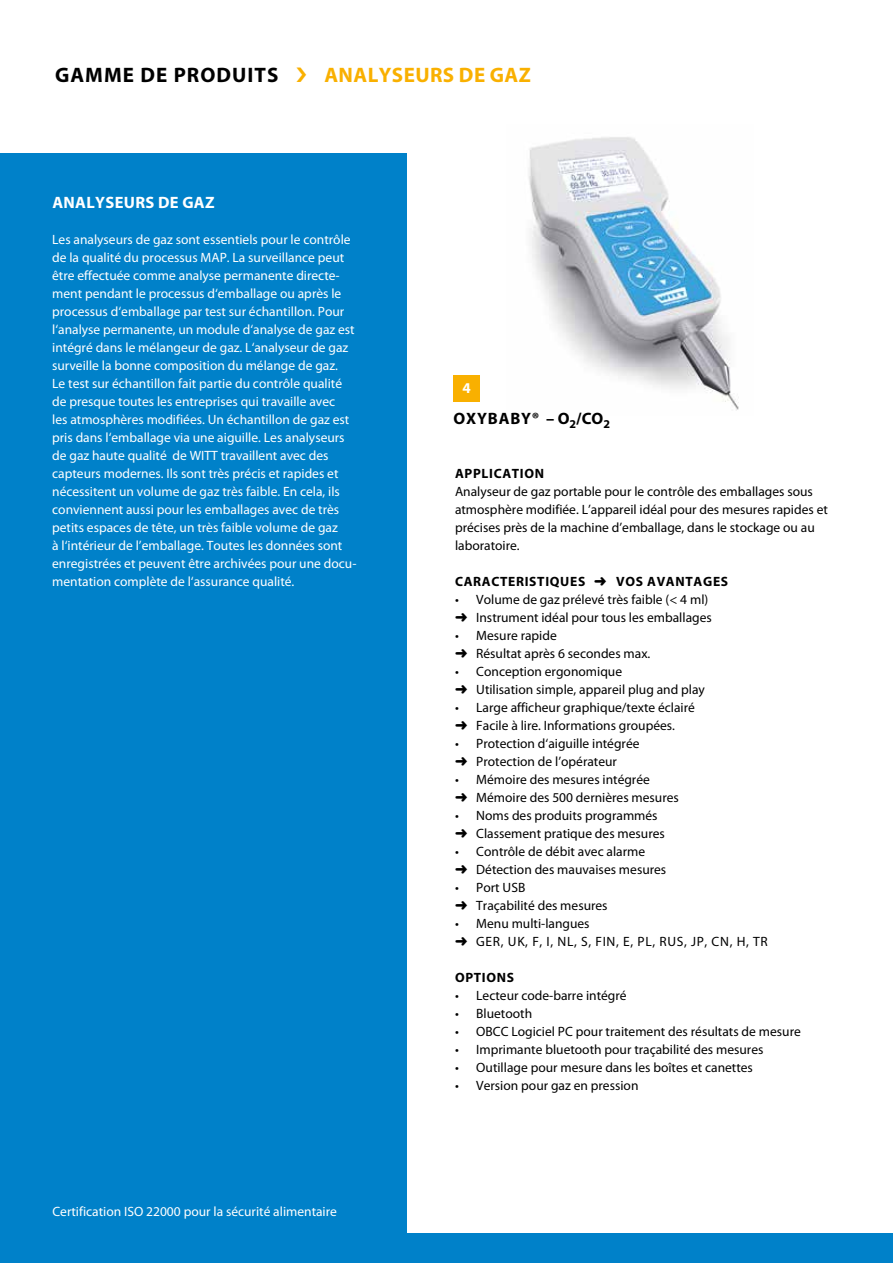
<style>
.page{position:relative;width:893px;height:1263px;background:#fff}
.page>*{position:absolute;margin:0;border:0;box-sizing:border-box;transform-origin:0 0}
.t1{font:700 21px "Myriad Pro";letter-spacing:.02em;color:#f9b000}
.t2{font:700 21px "Myriad Pro";letter-spacing:.05em;color:#000}
.t3{font:700 16.5px "Myriad Pro";letter-spacing:.02em;color:#fff}
.t4{font:700 16.5px "Myriad Pro";letter-spacing:.05em;color:#000}
.t5{font:700 15px "Myriad Pro";color:#fff}
.t6{font:13.5px/18px "Myriad Pro";color:#fff}
.t7{font:13.5px/18px "Myriad Pro";color:#000}
.t8{font:700 13.5px "Myriad Pro";letter-spacing:.05em;color:#000}
</style>
<div class="page">
<img style="left:528px;top:137px;width:211px;height:274px">
<div style="left:0;top:153px;width:406px;height:1110px;background:#0081c9"></div>
<div style="left:454px;top:375px;width:26px;height:26px;background:#f9b000"></div>
<div style="left:0;top:1234px;width:893px;height:29px;background:#0081c9"></div>
<h1 class="t2" style="left:55px;top:61px;width:225px">GAMME DE PRODUITS</h1>
<h1 class="t1" style="left:324px;top:61px;width:208px">ANALYSEURS DE GAZ</h1>
<p class="t3" style="left:52px;top:191px;width:164px">ANALYSEURS DE GAZ</p>
<p class="t6" style="left:52px;top:230px;width:306px">Les analyseurs de gaz sont essentiels pour le contrôle de la qualité du processus MAP. La surveillance peut être effectuée comme analyse permanente directe&shy;ment pendant le processus d‘emballage ou après le processus d‘emballage par test sur échantillon. Pour l‘analyse permanente, un module d‘analyse de gaz est intégré dans le mélangeur de gaz. L‘analyseur de gaz surveille la bonne composition du mélange de gaz.<br>Le test sur échantillon fait partie du contrôle qualité de presque toutes les entreprises qui travaille avec<br>les atmosphères modifiées. Un échantillon de gaz est pris dans l‘emballage via une aiguille. Les analyseurs de gaz haute qualité de WITT travaillent avec des capteurs modernes. Ils sont très précis et rapides et nécessitent un volume de gaz très faible. En cela, ils conviennent aussi pour les emballages avec de très petits espaces de tête, un très faible volume de gaz<br>à l‘intérieur de l’emballage. Toutes les données sont enregistrées et peuvent être archivées pour une docu&shy;mentation complète de l‘assurance qualité.</p>
<p class="t6" style="left:52px;top:1202px;width:286px">Certification ISO 22000 pour la sécurité alimentaire</p>
<p class="t5" style="left:462px;top:379px;width:10px">4</p>
<p class="t4" style="left:454px;top:407px;width:158px">OXYBABY® – O<sub>2</sub>/CO<sub>2</sub></p>
<p class="t8" style="left:455px;top:464px;width:91px">APPLICATION</p>
<p class="t7" style="left:455px;top:482px;width:374px">Analyseur de gaz portable pour le contrôle des emballages sous atmosphère modifiée. L’appareil idéal pour des mesures rapides et précises près de la machine d’emballage, dans le stockage ou au laboratoire.</p>
<p class="t8" style="left:455px;top:572px;width:275px">CARACTERISTIQUES ➜ VOS AVANTAGES</p>
<p class="t7" style="left:455px;top:590px;width:258px">• Volume de gaz prélevé très faible (&lt; 4 ml) ➜ Instrument idéal pour tous les emballages</p>
<p class="t7" style="left:455px;top:626px;width:197px">• Mesure rapide<br>➜ Résultat après 6 secondes max.</p>
<p class="t7" style="left:455px;top:662px;width:251px">• Conception ergonomique<br>➜ Utilisation simple, appareil plug and play</p>
<p class="t7" style="left:455px;top:698px;width:241px">• Large afficheur graphique/texte éclairé ➜ Facile à lire. Informations groupées.</p>
<p class="t7" style="left:455px;top:734px;width:186px">• Protection d‘aiguille intégrée ➜ Protection de l’opérateur</p>
<p class="t7" style="left:455px;top:770px;width:225px">• Mémoire des mesures intégrée<br>➜ Mémoire des 500 dernières mesures</p>
<p class="t7" style="left:455px;top:806px;width:211px">• Noms des produits programmés ➜ Classement pratique des mesures</p>
<p class="t7" style="left:455px;top:842px;width:213px">• Contrôle de débit avec alarme<br>➜ Détection des mauvaises mesures</p>
<p class="t7" style="left:455px;top:878px;width:154px">• Port USB<br>➜ Traçabilité des mesures</p>
<p class="t7" style="left:455px;top:914px;width:314px">• Menu multi-langues<br>➜ GER, UK, F, I, NL, S, FIN, E, PL, RUS, JP, CN, H, TR</p>
<p class="t8" style="left:455px;top:968px;width:61px">OPTIONS</p>
<p class="t7" style="left:455px;top:986px;width:173px">• Lecteur code-barre intégré</p>
<p class="t7" style="left:455px;top:1004px;width:79px">• Bluetooth</p>
<p class="t7" style="left:455px;top:1022px;width:347px">• OBCC Logiciel PC pour traitement des résultats de mesure</p>
<p class="t7" style="left:455px;top:1040px;width:310px">• Imprimante bluetooth pour traçabilité des mesures</p>
<p class="t7" style="left:455px;top:1058px;width:299px">• Outillage pour mesure dans les boîtes et canettes</p>
<p class="t7" style="left:455px;top:1076px;width:185px">• Version pour gaz en pression</p>
</div>
